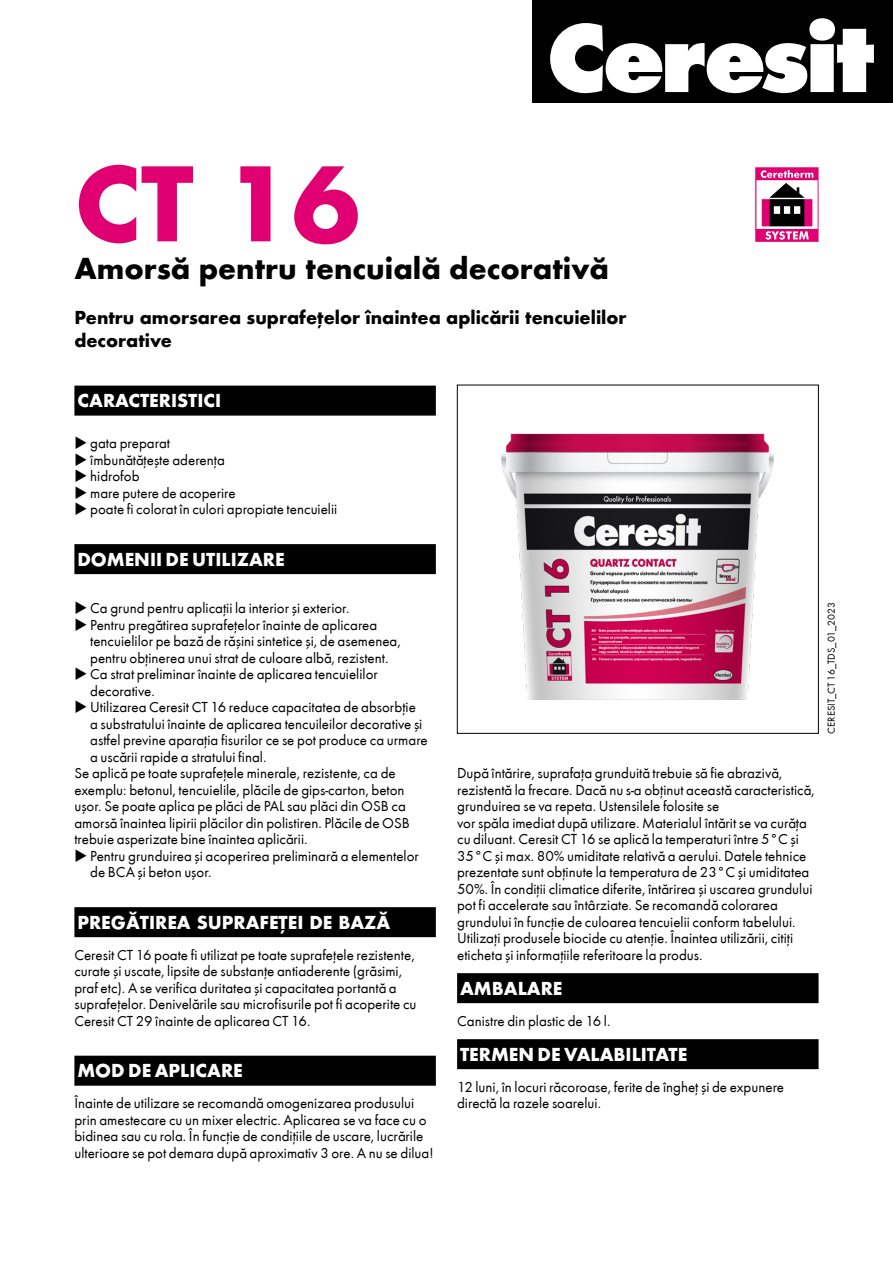
<style>
.page{position:relative;width:893px;height:1263px;background:#fff}
.page>*{position:absolute;margin:0;border:0;box-sizing:border-box;transform-origin:0 0}
.t1{font:700 112.5px "Futura TEE";color:#e10071}
.t2{font:700 31.5px "Futura TEE";color:#000}
.t3{font:700 19.5px "Futura TEE";color:#fff}
.t4{font:700 19.5px/22.5px "Futura TEE";color:#000}
.t5{font:15px/16.5px "Futura TEE";color:#000}
.t6{font:10.5px "Futura TEE";color:#000}
</style>
<div class="page">
<div style="left:74px;top:386px;width:362px;height:30px;background:#000"></div>
<div style="left:74px;top:544px;width:362px;height:30px;background:#000"></div>
<div style="left:74px;top:907px;width:362px;height:30px;background:#000"></div>
<div style="left:74px;top:1056px;width:362px;height:30px;background:#000"></div>
<div style="left:457px;top:973px;width:362px;height:30px;background:#000"></div>
<div style="left:457px;top:1039px;width:362px;height:30px;background:#000"></div>
<div style="left:457px;top:385px;width:362px;height:348px;border:1px solid #000"></div>
<svg style="left:755px;top:167px;width:64px;height:75px"></svg>
<img style="left:501px;top:433px;width:273px;height:267px">
<div style="left:533px;top:0;width:360px;height:103px;background:#000"></div>
<svg style="left:550px;top:18px;width:324px;height:75px"></svg>
<h1 class="t1" style="left:74px;top:133px;width:287px">CT 16</h1>
<h2 class="t2" style="left:74px;top:249px;width:536px">Amorsă pentru tencuială decorativă</h2>
<h3 class="t4" style="left:74px;top:306px;width:554px">Pentru amorsarea suprafețelor înaintea aplicării tencuielilor decorative</h3>
<h3 class="t3" style="left:77px;top:388px;width:145px">CARACTERISTICI</h3>
<p class="t5" style="left:90px;top:435px;width:249px">gata preparat<br>îmbunătățește aderența<br>hidrofob<br>mare putere de acoperire<br>poate fi colorat în culori apropiate tencuielii</p>
<h3 class="t3" style="left:77px;top:547px;width:209px">DOMENII DE UTILIZARE</h3>
<p class="t5" style="left:90px;top:600px;width:261px">Ca grund pentru aplicații la interior și exterior.</p>
<p class="t5" style="left:90px;top:616px;width:289px">Pentru pregătirea suprafețelor înainte de aplicarea</p>
<p class="t5" style="left:90px;top:633px;width:312px">tencuielilor pe bază de rășini sintetice și, de asemenea,</p>
<p class="t5" style="left:90px;top:649px;width:300px">pentru obținerea unui strat de culoare albă, rezistent.</p>
<p class="t5" style="left:90px;top:666px;width:289px">Ca strat preliminar înainte de aplicarea tencuielilor</p>
<p class="t5" style="left:90px;top:682px;width:66px">decorative.</p>
<p class="t5" style="left:90px;top:699px;width:327px">Utilizarea Ceresit CT 16 reduce capacitatea de absorbție</p>
<p class="t5" style="left:90px;top:715px;width:334px">a substratului înainte de aplicarea tencuileilor decorative și</p>
<p class="t5" style="left:90px;top:732px;width:339px">astfel previne aparația fisurilor ce se pot produce ca urmare</p>
<p class="t5" style="left:90px;top:748px;width:178px">a uscării rapide a stratului final.</p>
<p class="t5" style="left:74px;top:765px;width:323px">Se aplică pe toate suprafețele minerale, rezistente, ca de</p>
<p class="t5" style="left:74px;top:781px;width:332px">exemplu: betonul, tencuielile, plăcile de gips-carton, beton</p>
<p class="t5" style="left:74px;top:798px;width:333px">ușor. Se poate aplica pe plăci de PAL sau plăci din OSB ca</p>
<p class="t5" style="left:74px;top:814px;width:337px">amorsă înaintea lipirii plăcilor din polistiren. Plăcile de OSB</p>
<p class="t5" style="left:74px;top:831px;width:235px">trebuie asperizate bine înaintea aplicării.</p>
<p class="t5" style="left:90px;top:847px;width:330px">Pentru grunduirea și acoperirea preliminară a elementelor</p>
<p class="t5" style="left:90px;top:864px;width:123px">de BCA și beton ușor.</p>
<h3 class="t3" style="left:77px;top:910px;width:315px">PREGĂTIREA SUPRAFEȚEI DE BAZĂ</h3>
<p class="t5" style="left:74px;top:946px;width:344px">Ceresit CT 16 poate fi utilizat pe toate suprafețele rezistente, curate și uscate, lipsite de substanțe antiaderente (grăsimi, praf etc). A se verifica duritatea și capacitatea portantă a suprafețelor. Denivelările sau microfisurile pot fi acoperite cu Ceresit CT 29 înainte de aplicarea CT 16.</p>
<h3 class="t3" style="left:77px;top:1058px;width:167px">MOD DE APLICARE</h3>
<p class="t5" style="left:74px;top:1095px;width:361px">Înainte de utilizare se recomandă omogenizarea produsului prin amestecare cu un mixer electric. Aplicarea se va face cu o bidinea sau cu rola. În funcție de condițiile de uscare, lucrările ulterioare se pot demara după aproximativ 3 ore. A nu se dilua!</p>
<p class="t5" style="left:457px;top:765px;width:359px">După întărire, suprafața grunduită trebuie să fie abrazivă, rezistentă la frecare. Dacă nu s-a obținut această caracteristică, grunduirea se va repeta. Ustensilele folosite se<br>vor spăla imediat după utilizare. Materialul întărit se va curăța cu diluant. Ceresit CT 16 se aplică la temperaturi între 5°C și 35°C și max. 80% umiditate relativă a aerului. Datele tehnice prezentate sunt obținute la temperatura de 23°C și umiditatea 50%. În condiții climatice diferite, întărirea și uscarea grundului pot fi accelerate sau întârziate. Se recomandă colorarea grundului în funcție de culoarea tencuielii conform tabelului.<br>Utilizați produsele biocide cu atenție. Înaintea utilizării, citiți eticheta și informațiile referitoare la produs.</p>
<h3 class="t3" style="left:460px;top:976px;width:104px">AMBALARE</h3>
<p class="t5" style="left:457px;top:1012px;width:155px">Canistre din plastic de 16 l.</p>
<h3 class="t3" style="left:460px;top:1042px;width:229px">TERMEN DE VALABILITATE</h3>
<p class="t5" style="left:457px;top:1078px;width:328px">12 luni, în locuri răcoroase, ferite de îngheț și de expunere directă la razele soarelui.</p>
<p class="t6" style="left:825px;top:733px;width:133px;rotate:-90deg">CERESIT_CT 16_TDS_01_2023</p>
</div>
